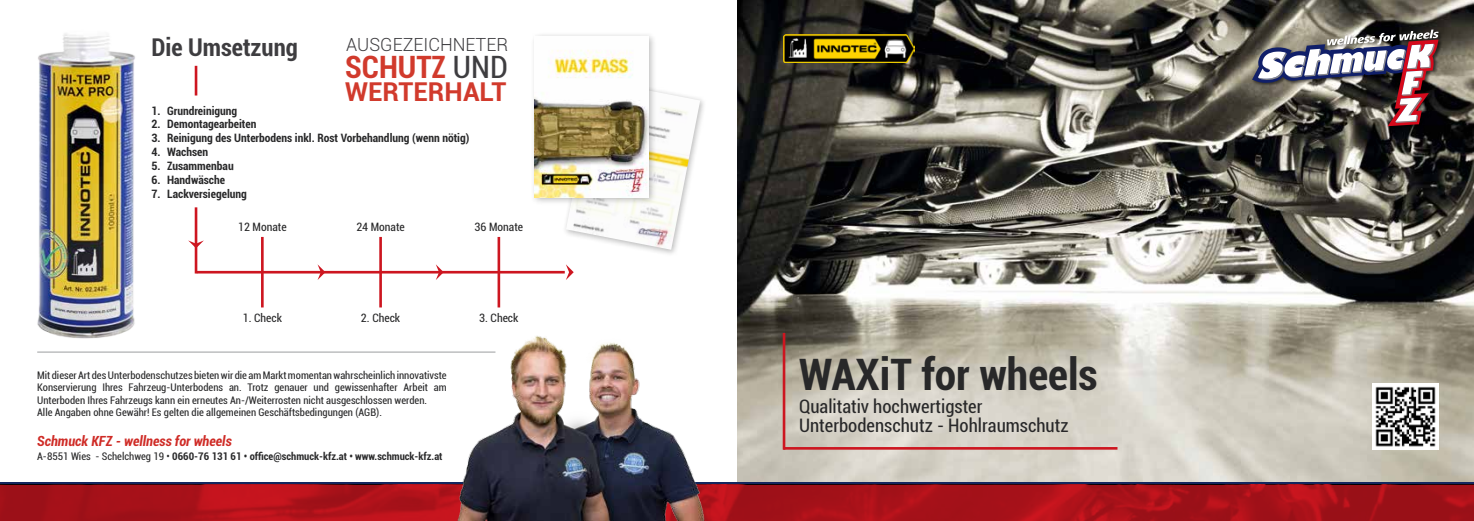
<style>
.page{position:relative;width:1474px;height:521px;background:#fff}
.page>*{position:absolute;margin:0;border:0;box-sizing:border-box;transform-origin:0 0}
.t1{font:700 condensed 43.4px "Roboto";color:#282829}
.t2{font:700 condensed 30.8px "Roboto";color:#d13a2c}
.t3{font:700 25.99px "Roboto";color:#d13a2c}
.t4{font:700 condensed 24.5px "Roboto";color:#3e3d40}
.t5{font:condensed 18.64px/19.7px "Roboto";color:#282829}
.t6{font:300 18.11px "Roboto";color:#3e3d40}
.t7{font:italic 700 condensed 14px "Roboto";color:#cf2b26}
.t8{font:700 condensed 11.55px "Roboto";color:#282829}
.t9{font:condensed 11.55px "Roboto";color:#282829}
.t10{font:condensed 10.5px/12.6px "Roboto";color:#282829}
.t11{font:700 condensed 10.5px "Roboto";color:#282829}
.s1{font-weight:400;color:#3e3d40}
.s2{font-weight:400}
</style>
<div class="page">
<img style="left:737px;top:0;width:736px;height:482px">
<hr style="left:782px;top:333px;width:3px;height:117px;background:#cd1620">
<hr style="left:783px;top:447px;width:334px;height:3px;background:#cd1620">
<div style="left:1251px;top:29px;width:191px;height:102px;background:#000;opacity:.57"></div>
<img style="left:1251px;top:30px;width:187px;height:96px">
<img style="left:37px;top:33px;width:98px;height:305px">
<svg style="left:0;top:484px;width:1473px;height:1px"></svg>
<svg style="left:0;top:485px;width:1473px;height:36px;background:#a91119"></svg>
<hr style="left:0;top:482px;width:1473px;height:2px;background:#14275f">
<img style="left:1372px;top:383px;width:66px;height:67px">
<hr style="left:195px;top:207px;width:2px;height:66px;background:#cd1620">
<hr style="left:195px;top:66px;width:2px;height:29px;background:#cd1620">
<hr style="left:261px;top:237px;width:3px;height:70px;background:#cd1620">
<hr style="left:379px;top:237px;width:3px;height:70px;background:#cd1620">
<hr style="left:497px;top:237px;width:3px;height:70px;background:#cd1620">
<hr style="left:197px;top:271px;width:368px;height:2px;background:#cd1620">
<svg style="left:188px;top:240px;width:16px;height:8px"></svg>
<svg style="left:317px;top:264px;width:8px;height:16px"></svg>
<svg style="left:436px;top:264px;width:7px;height:16px"></svg>
<svg style="left:566px;top:264px;width:7px;height:16px"></svg>
<img style="left:566px;top:90px;width:134px;height:160px">
<div style="left:529px;top:31px;width:127px;height:175px;background:#000;opacity:.27"></div>
<img style="left:535px;top:36px;width:113px;height:162px">
<img style="left:432px;top:336px;width:290px;height:185px">
<hr style="left:37px;top:352px;width:458px;height:1px;background:#9c9e9f">
<img style="left:783px;top:34px;width:131px;height:29px">
<h3 class="t4" style="left:151px;top:30px;width:148px">Die Umsetzung</h3>
<h3 class="t6" style="left:346px;top:32px;width:163px">AUSGEZEICHNETER</h3>
<h2 class="t2" style="left:345px;top:45px;width:164px">SCHUTZ <span class="s1">UND</span></h2>
<h3 class="t3" style="left:345px;top:73px;width:162px">WERTERHALT</h3>
<p class="t8" style="left:151px;top:102px;width:87px">1. Grundreinigung</p>
<p class="t8" style="left:151px;top:116px;width:107px">2. Demontagearbeiten</p>
<p class="t8" style="left:151px;top:130px;width:319px">3. Reinigung des Unterbodens inkl. Rost Vorbehandlung (wenn nötig)</p>
<p class="t8" style="left:151px;top:144px;width:58px">4. Wachsen</p>
<p class="t8" style="left:151px;top:158px;width:84px">5. Zusammenbau</p>
<p class="t8" style="left:151px;top:172px;width:75px">6. Handwäsche</p>
<p class="t8" style="left:151px;top:186px;width:97px">7. Lackversiegelung</p>
<p class="t9" style="left:238px;top:219px;width:50px">12 Monate</p>
<p class="t9" style="left:356px;top:219px;width:50px">24 Monate</p>
<p class="t9" style="left:474px;top:219px;width:50px">36 Monate</p>
<p class="t9" style="left:243px;top:310px;width:41px">1. Check</p>
<p class="t9" style="left:361px;top:310px;width:41px">2. Check</p>
<p class="t10" style="left:37px;top:368px;width:411px">Mit dieser Art des Unterbodenschutzes bieten wir die am Markt momentan wahrscheinlich innovativste Konservierung Ihres Fahrzeug-Unterbodens an. Trotz genauer und gewissenhafter Arbeit am Unterboden Ihres Fahrzeugs kann ein erneutes An-/Weiterrosten nicht ausgeschlossen werden.<br>Alle Angaben ohne Gewähr! Es gelten die allgemeinen Geschäftsbedingungen (AGB).</p>
<h3 class="t7" style="left:37px;top:431px;width:196px">Schmuck KFZ - wellness for wheels</h3>
<p class="t11" style="left:37px;top:449px;width:407px"><span class="s2">A-8551 Wies - Schelchweg 19 •</span> 0660-76 131 61 • office@schmuck-kfz.at • www.schmuck-kfz.at</p>
<p class="t9" style="left:479px;top:310px;width:41px">3. Check</p>
<h1 class="t1" style="left:799px;top:344px;width:300px">WAXiT for wheels</h1>
<h3 class="t5" style="left:799px;top:395px;width:271px">Qualitativ hochwertigster<br>Unterbodenschutz - Hohlraumschutz</h3>
</div>
